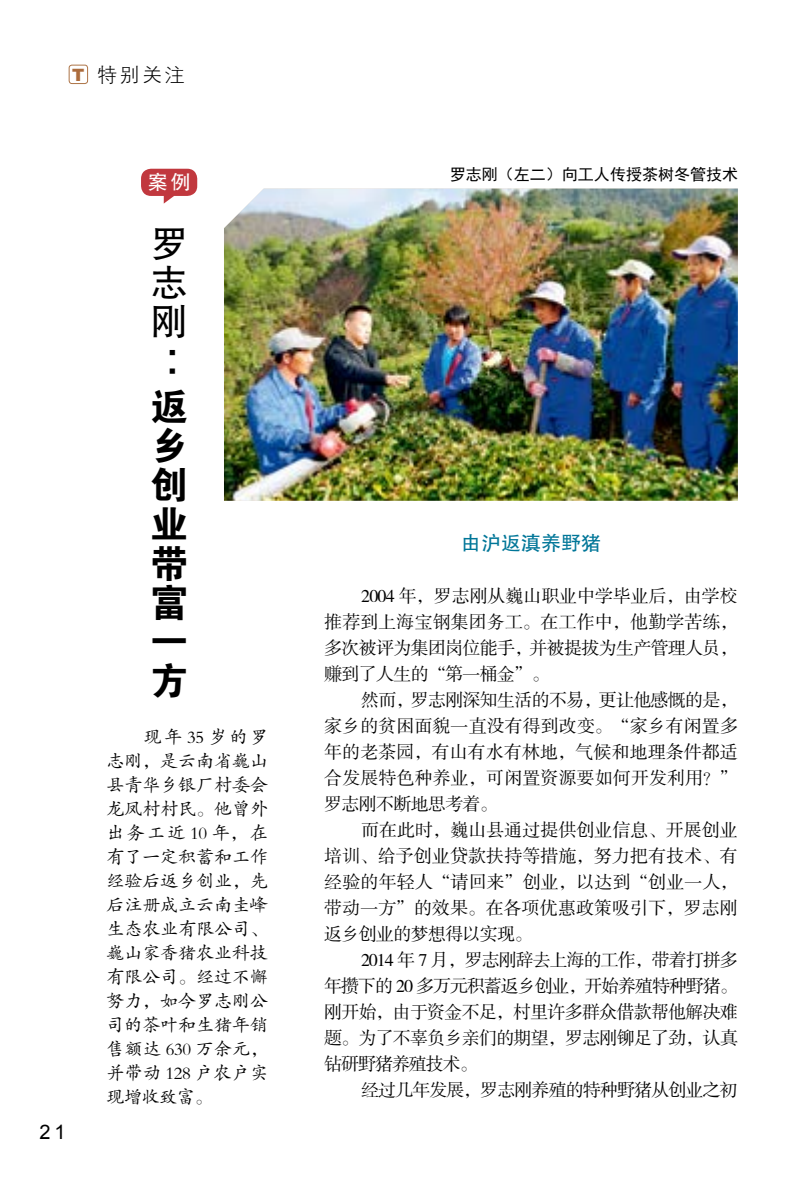
<style>
.page{position:relative;width:806px;height:1191px;background:#fff}
.page>*{position:absolute;margin:0;border:0;box-sizing:border-box;transform-origin:0 0}
.t1{font:38px/39.2px "FZDHTJW GB1 0";color:#000;text-align:justify}
.t2{font:38px/39.2px "FZHTK GBK1 0";color:#000;text-align:justify}
.t3{font:20px "FZHTJW GB1 0";color:#007698}
.t4{font:20px "FZXH1 JW GB1 0";color:#000}
.t5{font:20px "Arial";color:#000}
.t6{font:20px "FZHTK GBK1 0";color:#fff}
.t7{font:18px/26px "FZSSK GBK1 0";letter-spacing:-.04em;color:#000;text-align:justify}
.t8{font:18px/24px "FZKTK GBK1 0";color:#000;text-align:justify}
.t9{font:16px "Sim Hei";color:#000}
.s1{font-family:"Arial";font-weight:900;font-size:17px;color:#ac6c3d}
</style>
<div class="page">
<div style="left:69px;top:65px;width:19px;height:19px;border:1px solid #ad7447;border-radius:3px"></div>
<img style="left:224px;top:189px;width:513px;height:312px">
<svg style="left:141px;top:169px;width:56px;height:35px"></svg>
<p class="t4" style="left:72px;top:64px;width:114px"><span class="s1">T</span> 特别关注</p>
<p class="t5" style="left:39px;top:1118px;width:28px">21</p>
<p class="t6" style="left:148px;top:171px;width:44px">案例</p>
<p class="t9" style="left:449px;top:166px;width:290px">罗志刚（左二）向工人传授茶树冬管技术</p>
<h1 class="t2" style="left:150px;top:224px;width:37px">罗志刚</h1>
<h1 class="t2" style="left:140px;top:348px;width:36px">：</h1>
<h1 class="t1" style="left:150px;top:388px;width:38px">返乡创业带富一方</h1>
<p class="t8" style="left:106px;top:725px;width:163px;text-indent:37px">现年 35 岁的罗志刚，是云南省巍山县青华乡银厂村委会龙凤村村民。他曾外出务工近 10 年，在有了一定积蓄和工作经验后返乡创业，先后注册成立云南圭峰生态农业有限公司、巍山家香猪农业科技有限公司。经过不懈努力，如今罗志刚公司的茶叶和生猪年销售额达 630 万余元，并带动 128 户农户实现增收致富。</p>
<p class="t3" style="left:460px;top:532px;width:141px">由沪返滇养野猪</p>
<p class="t7" style="left:324px;top:583px;width:415px;text-indent:37px">2004 年，罗志刚从巍山职业中学毕业后，由学校推荐到上海宝钢集团务工。在工作中，他勤学苦练，多次被评为集团岗位能手，并被提拔为生产管理人员，赚到了人生的“第一桶金”。</p>
<p class="t7" style="left:324px;top:687px;width:415px;text-indent:37px">然而，罗志刚深知生活的不易，更让他感慨的是，家乡的贫困面貌一直没有得到改变。“家乡有闲置多年的老茶园，有山有水有林地，气候和地理条件都适合发展特色种养业，可闲置资源要如何开发利用？”罗志刚不断地思考着。</p>
<p class="t7" style="left:324px;top:817px;width:415px;text-indent:37px">而在此时，巍山县通过提供创业信息、开展创业培训、给予创业贷款扶持等措施，努力把有技术、有经验的年轻人“请回来”创业，以达到“创业一人，带动一方”的效果。在各项优惠政策吸引下，罗志刚返乡创业的梦想得以实现。</p>
<p class="t7" style="left:324px;top:947px;width:415px;text-indent:37px">2014 年 7 月，罗志刚辞去上海的工作，带着打拼多年攒下的 20 多万元积蓄返乡创业，开始养殖特种野猪。刚开始，由于资金不足，村里许多群众借款帮他解决难题。为了不辜负乡亲们的期望，罗志刚铆足了劲，认真钻研野猪养殖技术。</p>
<p class="t7" style="left:361px;top:1077px;width:378px">经过几年发展，罗志刚养殖的特种野猪从创业之初</p>
</div>
